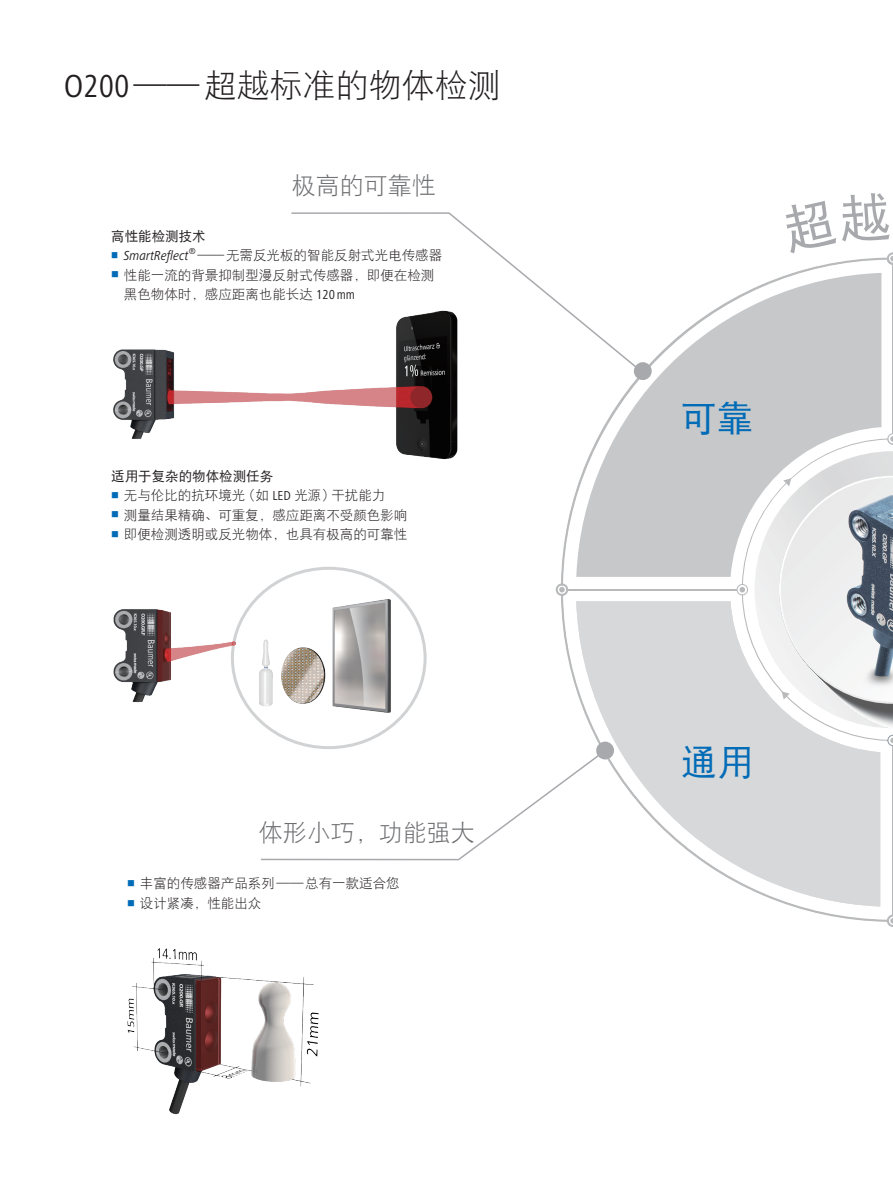
<style>
.page{position:relative;width:893px;height:1188px;background:#fff}
.page>*{position:absolute;margin:0;border:0;box-sizing:border-box;transform-origin:0 0}
.t1{font:36px "DFP Hei W5 GB";color:#006bb6}
.t2{font:33px "DFP Hei W3 GB";color:#231f20}
.t3{font:24px "DFP Hei W3 GB";color:#6c6d70}
.t4{font:13.5px/19.5px "DFP Hei W3 GB";color:#231f20}
.t5{font:13.5px "DFP Hei W5 GB";color:#231f20}
.s1{font-family:"Frutiger Next LT";font-stretch:condensed}
.s2{font-family:"Frutiger Next LT";font-style:italic}
</style>
<div class="page">
<svg style="left:561px;top:265px;width:326px;height:657px"></svg>
<hr style="left:892px;top:264px;width:1px;height:170px;background:#929497">
<hr style="left:892px;top:746px;width:1px;height:170px;background:#929497">
<svg style="left:576px;top:601px;width:304px;height:305px;fill:#d7d8d9"></svg>
<hr style="left:567px;top:589px;width:170px;height:1px;background:#929497">
<svg style="left:576px;top:273px;width:305px;height:304px;fill:#c7c8ca"></svg>
<svg style="left:887px;top:433px;width:6px;height:12px"></svg>
<svg style="left:887px;top:914px;width:6px;height:13px"></svg>
<svg style="left:736px;top:584px;width:12px;height:11px"></svg>
<svg style="left:556px;top:583px;width:12px;height:13px"></svg>
<svg style="left:754px;top:451px;width:139px;height:295px"></svg>
<img style="left:113px;top:349px;width:345px;height:111px">
<img style="left:127px;top:948px;width:192px;height:167px">
<img style="left:332px;top:594px;width:77px;height:131px">
<img style="left:298px;top:628px;width:38px;height:97px">
<img style="left:281px;top:648px;width:17px;height:55px">
<img style="left:808px;top:478px;width:85px;height:281px">
<div style="left:634px;top:362px;width:18px;height:18px;background:#a8a9ad;border-radius:50%"></div>
<div style="left:596px;top:742px;width:18px;height:17px;background:#a8a9ad;border-radius:50%"></div>
<img style="left:113px;top:579px;width:166px;height:158px">
<svg style="left:260px;top:745px;width:352px;height:116px"></svg>
<svg style="left:290px;top:212px;width:354px;height:162px"></svg>
<svg style="left:824px;top:252px;width:69px;height:13px"></svg>
<h2 class="t2" style="left:64px;top:69px;width:438px"><span class="s1">O200</span>——超越标准的物体检测</h2>
<h3 class="t3" style="left:292px;top:173px;width:145px">极高的可靠性</h3>
<p class="t5" style="left:111px;top:229px;width:96px">高性能检测技术</p>
<p class="t4" style="left:124px;top:245px;width:320px"><span class="s2">SmartReflect</span><sup>®</sup> ——无需反光板的智能反射式光电传感器性能一流的背景抑制型漫反射式传感器，即便在检测黑色物体时，感应距离也能长达 <span class="s1">120mm</span></p>
<p class="t5" style="left:111px;top:469px;width:163px">适用于复杂的物体检测任务</p>
<p class="t4" style="left:124px;top:485px;width:285px">无与伦比的抗环境光（如 <span class="s1">LED</span> 光源）干扰能力<br>测量结果精确、可重复，感应距离不受颜色影响即便检测透明或反光物体，也具有极高的可靠性</p>
<h3 class="t3" style="left:259px;top:820px;width:218px">体形小巧，功能强大</h3>
<p class="t4" style="left:140px;top:874px;width:261px">丰富的传感器产品系列——总有一款适合您设计紧凑，性能出众</p>
<h1 class="t1" style="left:681px;top:400px;width:73px">可靠</h1>
<h1 class="t1" style="left:681px;top:744px;width:73px">通用</h1>
</div>
